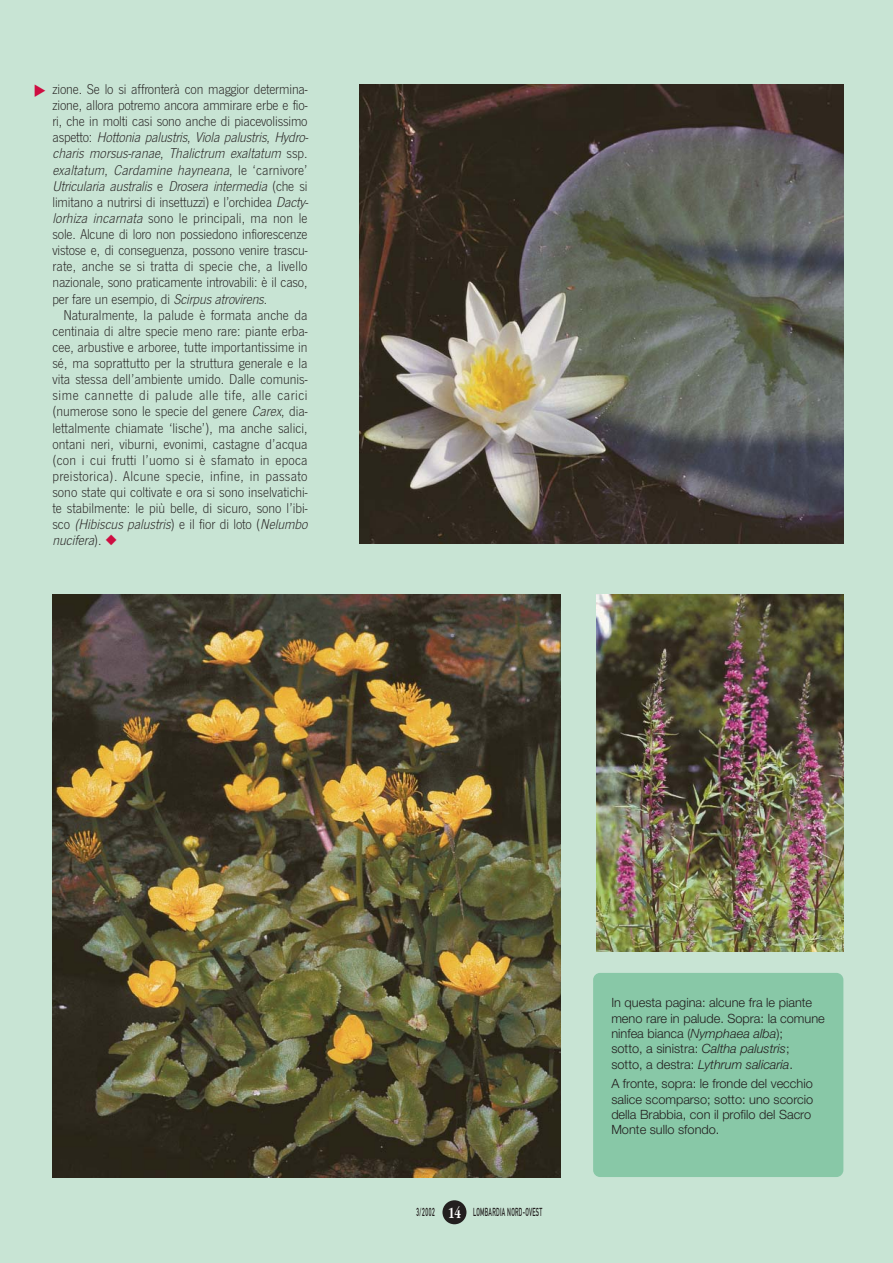
<style>
.page{position:relative;width:893px;height:1263px;background:#c8e4d4}
.page>*{position:absolute;margin:0;border:0;box-sizing:border-box;transform-origin:0 0}
.t1{font:14.7px/16px "News Got T Ligh";color:#231f1f}
.t2{font:300 12.75px/15.3px "Helvetica Neue";color:#231f1f}
.t3{font:11.4px "DIN Mittelschrift";letter-spacing:.05em;color:#231f1f;scale:.5 1}
.s1{font-style:italic}
.s2{color:#ce0d41}
.s3{font-family:"Garamond";font-weight:700;font-size:16.2px;color:#fff}
</style>
<div class="page">
<img style="left:359px;top:84px;width:484px;height:459px">
<img style="left:597px;top:594px;width:246px;height:358px">
<img style="left:52px;top:594px;width:508px;height:583px">
<div style="left:593px;top:973px;width:250px;height:204px;background:#88c8a7;border-radius:7px"></div>
<div style="left:442px;top:1200px;width:24px;height:24px;background:#231f1f;border-radius:50%"></div>
<p class="t1" style="left:52px;top:82px;width:259px">zione. Se lo si affronterà con maggior determina&shy;zione, allora potremo ancora ammirare erbe e fio&shy;ri, che in molti casi sono anche di piacevolissimo a s p e t t o : <span class="s1">Hottonia palustris</span>, <span class="s1">Viola palustris</span>, <span class="s1">Hydro&shy;charis morsus-ranae</span>, <span class="s1">Thalictrum exaltatum</span> s s p . <span class="s1">exaltatum</span>, <span class="s1">Cardamine hayneana</span>, l e ‘ c a r n i vo re ’ <span class="s1">Utricularia australis</span> e <span class="s1">Drosera intermedia</span> ( c h e s i limitano a nutrirsi di insettuzzi) e l’orchidea <span class="s1">Dacty&shy;lorhiza incarnata</span> sono le principali, ma non le sole. Alcune di loro non possiedono infiorescenze vistose e, di conseguenza, possono venire trascu&shy;rate, anche se si tratta di specie che, a livello nazionale, sono praticamente introvabili: è il caso, p e r fa re u n e s e m p i o , d i <span class="s1">Scirpus atrovirens</span>.</p>
<p class="t1" style="left:52px;top:308px;width:259px;text-indent:11px">Naturalmente, la palude è formata anche da centinaia di altre specie meno rare: piante erba&shy;cee, arbustive e arboree, tutte importantissime in sé, ma soprattutto per la struttura generale e la vita stessa dell’ambiente umido. Dalle comunis&shy;sime cannette di palude alle tife, alle carici (numerose sono le specie del genere <span class="s1">Carex</span>, dia&shy;lettalmente chiamate ‘lische’), ma anche salici, ontani neri, viburni, evonimi, castagne d’acqua (con i cui frutti l’uomo si è sfamato in epoca preistorica). Alcune specie, infine, in passato sono state qui coltivate e ora si sono inselvatichi&shy;te stabilmente: le più belle, di sicuro, sono l’ibi&shy;s c o <span class="s1">(Hibiscus palustris</span>) e i l f i o r d i l o to ( <span class="s1">Nelumbo nucifera</span>) . <span class="s2">◆</span></p>
<p class="t3" style="left:416px;top:1207px;width:254px">3/2002 <span class="s3">14</span> LOMBARDIA NORD-OVEST</p>
<p class="t2" style="left:611px;top:996px;width:215px">In questa pagina: alcune fra le piante meno rare in palude. Sopra: la comune ninfea bianca (<span class="s1">Nymphaea alba</span>);<br>sotto, a sinistra: <span class="s1">Caltha palustris</span>;<br>sotto, a destra: <span class="s1">Lythrum salicaria</span>.</p>
<p class="t2" style="left:611px;top:1077px;width:203px">A fronte, sopra: le fronde del vecchio salice scomparso; sotto: uno scorcio della Brabbia, con il profilo del Sacro Monte sullo sfondo.</p>
</div>
